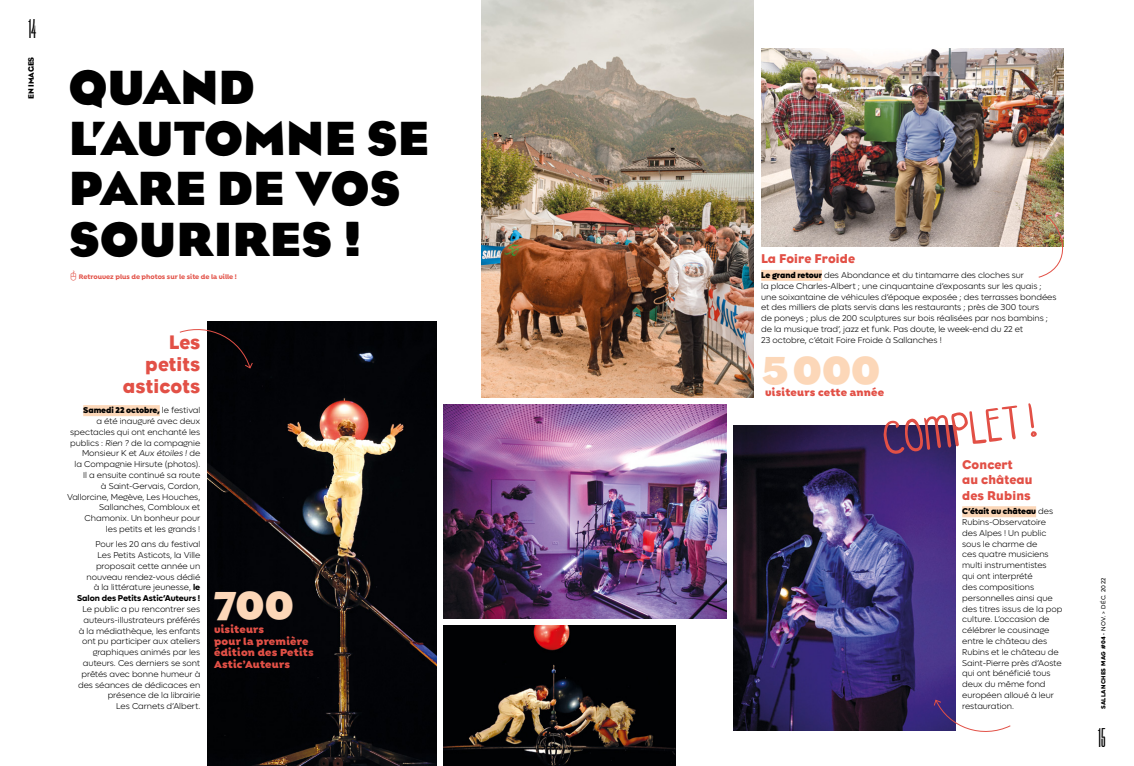
<style>
.page{position:relative;width:1134px;height:766px;background:#fff}
.page>*{position:absolute;margin:0;border:0;box-sizing:border-box;transform-origin:0 0}
.titre{font:700 49px/50.5px "Eagle";color:#000}
.t1{font:700 39.9px "Eagle";color:#fcd7b8}
.body{font:20px/22px "Eagle";letter-spacing:.01em;color:#e25046;text-align:right}
.t2{font:500 20px "Tusker Grotesk 2500";color:#000}
.body-2{font:13px/15.6px "Eagle";letter-spacing:.01em;color:#e25046}
.t3{font:900 10.9px/11.5px "Isidora Sans Alt";letter-spacing:.02em;color:#e25046}
.t4{font:300 8.5px/10.8px "Lufga";letter-spacing:-.005em;color:#000;text-align:right}
.rubrique{font:8px "Eagle";color:#000}
.body-3{font:700 7px "Isidora Sans Alt";color:#e25046}
.t5{font:800 6px "Lufga";letter-spacing:.05em;color:#000}
.s1{font-weight:900}
.s2{font-style:italic}
.s3{font-weight:700}
.s4{font-weight:400}
</style>
<div class="page">
<div style="left:83px;top:405px;width:77px;height:11px;background:#fcd7b8"></div>
<div style="left:761px;top:270px;width:61px;height:11px;background:#fcd7b8"></div>
<img style="left:207px;top:321px;width:230px;height:444px">
<svg style="left:179px;top:323px;width:75px;height:46px"></svg>
<img style="left:444px;top:625px;width:231px;height:140px">
<img style="left:482px;top:0;width:272px;height:397px">
<img style="left:761px;top:48px;width:302px;height:198px">
<img style="left:444px;top:404px;width:282px;height:214px">
<img style="left:733px;top:425px;width:222px;height:305px">
<img style="left:1037px;top:214px;width:27px;height:64px">
<div style="left:962px;top:506px;width:74px;height:11px;background:#fcd7b8"></div>
<svg style="left:883px;top:403px;width:154px;height:51px"></svg>
<svg style="left:933px;top:698px;width:78px;height:34px"></svg>
<h3 class="t2" style="left:28px;top:17px;width:9px">14</h3>
<p class="rubrique" style="left:26px;top:99px;width:44px;rotate:-90deg">EN IMAGES</p>
<p class="titre" style="left:69px;top:61px;width:362px">QUAND<br>L’AUTOMNE SE<br>PARE DE VOS<br>SOURIRES !</p>
<p class="body-3" style="left:79px;top:272px;width:160px">Retrouvez plus de photos sur le site de la ville !</p>
<p class="body" style="left:123px;top:331px;width:79px">Les petits asticots</p>
<p class="t4" style="left:67px;top:405px;width:135px"><span class="s1">Samedi 22 octobre,</span> le festival<br>a été inauguré avec deux spectacles qui ont enchanté les publics : <span class="s2">Rien ?</span> de la compagnie<br>Monsieur K et <span class="s2">Aux étoiles !</span> de<br>la Compagnie Hirsute (photos).<br>Il a ensuite continué sa route<br>à Saint-Gervais, Cordon,<br>Vallorcine, Megève, Les Houches,<br>Sallanches, Combloux et<br>Chamonix. Un bonheur pour<br>les petits et les grands !</p>
<p class="t4" style="left:77px;top:538px;width:125px">Pour les 20 ans du festival<br>Les Petits Asticots, la Ville proposait cette année un nouveau rendez-vous dédié<br>à la littérature jeunesse, <span class="s3">le<br>Salon des Petits Astic’Auteurs !<br></span>Le public a pu rencontrer ses auteurs-illustrateurs préférés à la médiathèque, les enfants ont pu participer aux ateliers graphiques animés par les auteurs. Ces derniers se sont prêtés avec bonne humeur à des séances de dédicaces en présence de la librairie<br>Les Carnets d’Albert.</p>
<p class="t1" style="left:214px;top:580px;width:81px">700</p>
<p class="t3" style="left:214px;top:623px;width:101px">visiteurs<br>pour la première édition des Petits<br>Astic’Auteurs</p>
<p class="body-2" style="left:761px;top:250px;width:95px">La Foire Froide</p>
<p class="t4" style="left:761px;top:269px;width:297px;text-align:left"><span class="s1">Le grand retour</span> des Abondance et du tintamarre des cloches sur<br>la place Charles-Albert ; une cinquantaine d’exposants sur les quais ; une soixantaine de véhicules d’époque exposée ; des terrasses bondées et des milliers de plats servis dans les restaurants ; près de 300 tours<br>de poneys ; plus de 200 sculptures sur bois réalisées par nos bambins ; de la musique trad’, jazz et funk. Pas doute, le week-end du 22 et<br>23 octobre, c’était Foire Froide à Sallanches !</p>
<p class="t1" style="left:762px;top:345px;width:119px">5000</p>
<p class="t3" style="left:765px;top:387px;width:121px">visiteurs cette année</p>
<p class="body-2" style="left:962px;top:456px;width:72px">Concert<br>au château des Rubins</p>
<p class="t4" style="left:962px;top:506px;width:102px;text-align:left"><span class="s1">C’était au château</span> des<br>Rubins-Observatoire des Alpes ! Un public sous le charme de<br>ces quatre musiciens multi instrumentistes<br>qui ont interprété<br>des compositions personnelles ainsi que des titres issus de la pop culture. L’occasion de célébrer le cousinage entre le château des<br>Rubins et le château de<br>Saint-Pierre près d’Aoste qui ont bénéficié tous deux du même fond européen alloué à leur restauration.</p>
<p class="t5" style="left:1100px;top:709px;width:133px;rotate:-90deg">SALLANCHES MAG #04 <span class="s4">• NOV. &gt; DÉC. 2022</span></p>
<h3 class="t2" style="left:1098px;top:725px;width:9px">15</h3>
</div>
